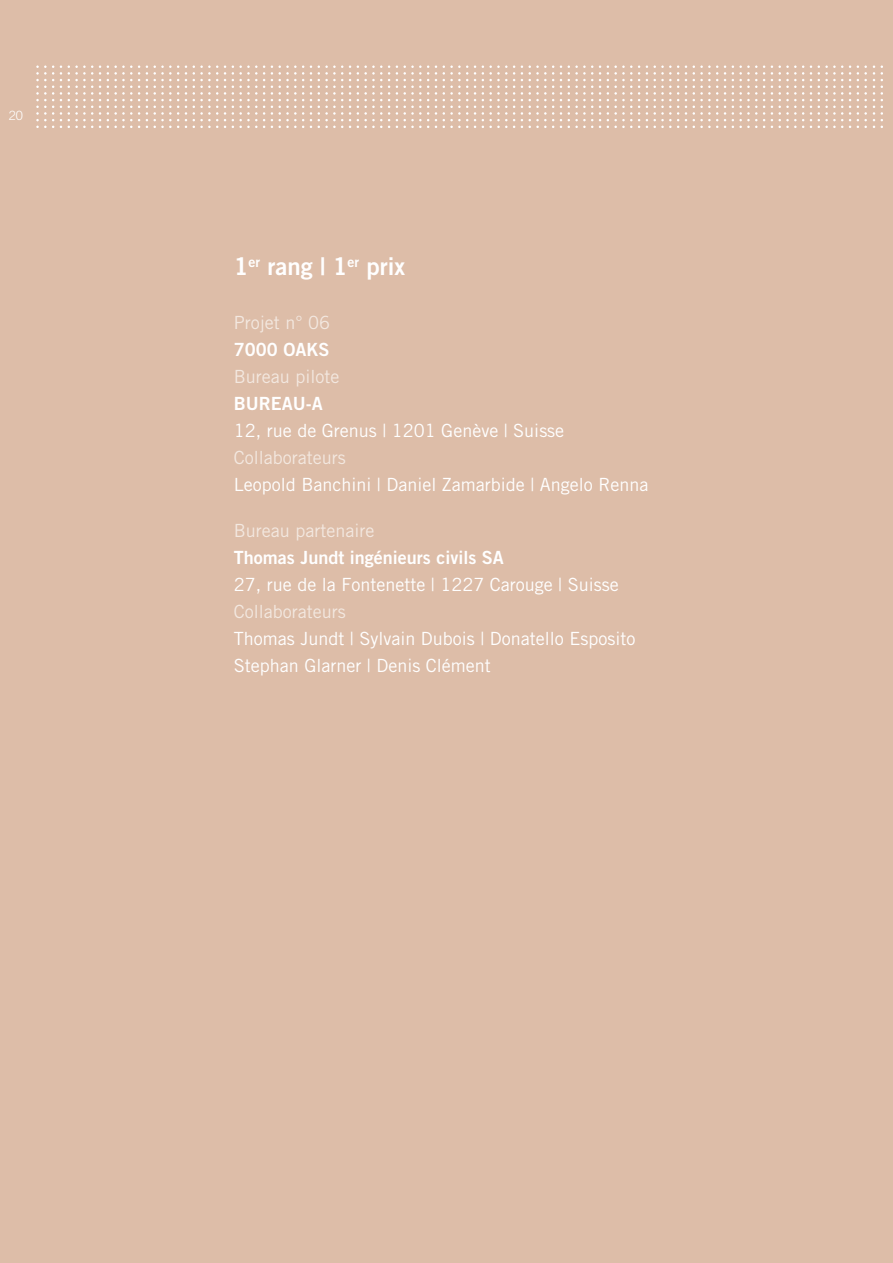
<style>
.page{position:relative;width:893px;height:1263px;background:#ddbda8}
.page>*{position:absolute;margin:0;border:0;box-sizing:border-box;transform-origin:0 0}
.t1{font:24.3px "Trade Gothic Bold Two";color:#fff}
.t2{font:18.15px/27px "Trade Gothic";color:#fff}
.t3{font:18.15px "Trade Gothic";color:#f3e8e0}
.t4{font:18.15px "Trade Gothic Bold Two";color:#fff}
.t5{font:300 12.75px "Trade Gothic";color:#fff}
</style>
<div class="page">
<svg style="left:881px;top:65px;width:2px;height:63px"></svg>
<svg style="left:873px;top:65px;width:2px;height:63px"></svg>
<svg style="left:560px;top:65px;width:2px;height:63px"></svg>
<svg style="left:568px;top:65px;width:25px;height:63px"></svg>
<svg style="left:599px;top:65px;width:2px;height:63px"></svg>
<svg style="left:607px;top:65px;width:25px;height:63px"></svg>
<svg style="left:638px;top:65px;width:2px;height:63px"></svg>
<svg style="left:646px;top:65px;width:33px;height:63px"></svg>
<svg style="left:685px;top:65px;width:2px;height:63px"></svg>
<svg style="left:693px;top:65px;width:25px;height:63px"></svg>
<svg style="left:724px;top:65px;width:2px;height:63px"></svg>
<svg style="left:732px;top:65px;width:25px;height:63px"></svg>
<svg style="left:763px;top:65px;width:2px;height:63px"></svg>
<svg style="left:771px;top:65px;width:33px;height:63px"></svg>
<svg style="left:810px;top:65px;width:2px;height:63px"></svg>
<svg style="left:818px;top:65px;width:25px;height:63px"></svg>
<svg style="left:849px;top:65px;width:2px;height:63px"></svg>
<svg style="left:857px;top:65px;width:10px;height:63px"></svg>
<svg style="left:232px;top:65px;width:33px;height:63px"></svg>
<svg style="left:271px;top:65px;width:33px;height:63px"></svg>
<svg style="left:310px;top:65px;width:2px;height:63px"></svg>
<svg style="left:318px;top:65px;width:25px;height:63px"></svg>
<svg style="left:349px;top:65px;width:2px;height:63px"></svg>
<svg style="left:357px;top:65px;width:25px;height:63px"></svg>
<svg style="left:388px;top:65px;width:2px;height:63px"></svg>
<svg style="left:396px;top:65px;width:33px;height:63px"></svg>
<svg style="left:435px;top:65px;width:2px;height:63px"></svg>
<svg style="left:443px;top:65px;width:25px;height:63px"></svg>
<svg style="left:474px;top:65px;width:2px;height:63px"></svg>
<svg style="left:482px;top:65px;width:25px;height:63px"></svg>
<svg style="left:513px;top:65px;width:2px;height:63px"></svg>
<svg style="left:521px;top:65px;width:33px;height:63px"></svg>
<svg style="left:224px;top:65px;width:2px;height:63px"></svg>
<svg style="left:193px;top:65px;width:25px;height:63px"></svg>
<svg style="left:185px;top:65px;width:2px;height:63px"></svg>
<svg style="left:146px;top:65px;width:33px;height:63px"></svg>
<svg style="left:107px;top:65px;width:33px;height:63px"></svg>
<svg style="left:99px;top:65px;width:2px;height:63px"></svg>
<svg style="left:68px;top:65px;width:25px;height:63px"></svg>
<svg style="left:60px;top:65px;width:2px;height:63px"></svg>
<svg style="left:36px;top:65px;width:18px;height:63px"></svg>
<p class="t5" style="left:9px;top:108px;width:16px">20</p>
<h1 class="t1" style="left:234px;top:251px;width:173px">1<sup>er</sup> rang | 1<sup>er</sup> prix</h1>
<p class="t3" style="left:234px;top:311px;width:98px">Projet n° 06</p>
<p class="t4" style="left:234px;top:338px;width:97px">7000 OAKS</p>
<p class="t3" style="left:234px;top:365px;width:107px">Bureau pilote</p>
<p class="t4" style="left:234px;top:392px;width:90px">BUREAU-A</p>
<p class="t2" style="left:234px;top:416px;width:332px">12, rue de Grenus | 1201 Genève | Suisse</p>
<p class="t3" style="left:234px;top:446px;width:113px">Collaborateurs</p>
<p class="t2" style="left:234px;top:470px;width:416px">Leopold Banchini | Daniel Zamarbide | Angelo Renna</p>
<p class="t3" style="left:234px;top:520px;width:142px">Bureau partenaire</p>
<p class="t4" style="left:234px;top:546px;width:271px">Thomas Jundt ingénieurs civils SA</p>
<p class="t2" style="left:234px;top:571px;width:386px">27, rue de la Fontenette | 1227 Carouge | Suisse</p>
<p class="t3" style="left:234px;top:601px;width:113px">Collaborateurs</p>
<p class="t2" style="left:234px;top:625px;width:403px">Thomas Jundt | Sylvain Dubois | Donatello Esposito<br>Stephan Glarner | Denis Clément</p>
</div>
